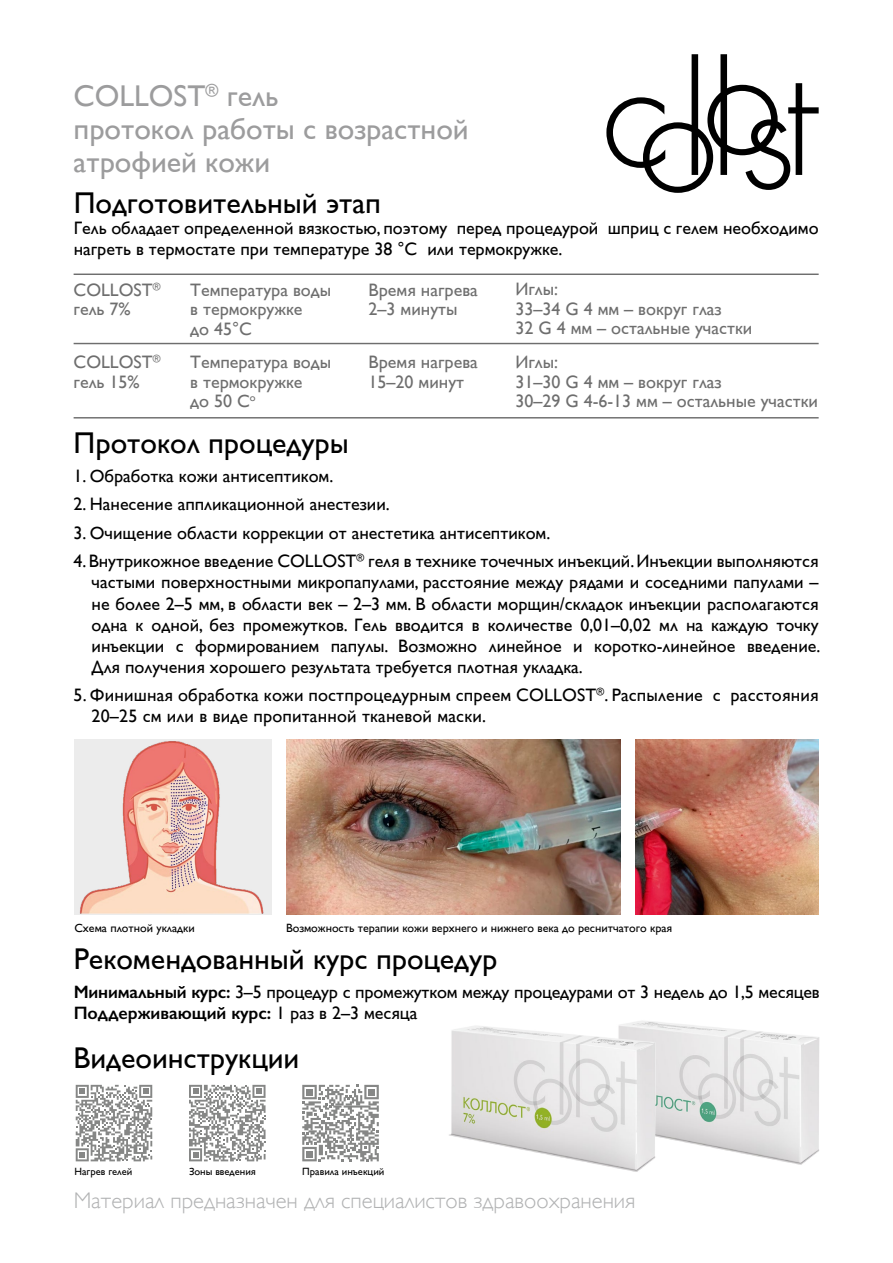
<style>
.page{position:relative;width:893px;height:1263px;background:#fff}
.page>*{position:absolute;margin:0;border:0;box-sizing:border-box;transform-origin:0 0}
.t1{font:30px "Gill Sans";color:#000}
.t2{font:30px/33px "Gill Sans";color:#9c9c9d}
.t3{font:300 22.65px "Gill Sans";color:#b1b2b3}
.t4{font:18px/21px "Gill Sans";color:#000}
.t5{font:18px/19.5px "Gill Sans";color:#6e6e6e}
.t6{font:12px "Gill Sans";color:#000}
.t7{font:10.5px "Gill Sans";color:#000}
.s1{font-weight:600}
</style>
<div class="page">
<svg style="left:606px;top:54px;width:213px;height:139px"></svg>
<img style="left:74px;top:739px;width:197px;height:175px">
<img style="left:286px;top:739px;width:334px;height:175px">
<img style="left:635px;top:739px;width:184px;height:175px">
<hr style="left:74px;top:343px;width:745px;height:1px;background:#6e6e6e">
<hr style="left:74px;top:417px;width:745px;height:1px;background:#6e6e6e">
<hr style="left:74px;top:274px;width:745px;height:1px;background:#6e6e6e">
<img style="left:666px;top:1023px;width:154px;height:142px">
<img style="left:449px;top:1021px;width:217px;height:151px">
<svg style="left:76px;top:1085px;width:76px;height:76px"></svg>
<svg style="left:189px;top:1085px;width:77px;height:76px"></svg>
<svg style="left:302px;top:1085px;width:77px;height:76px"></svg>
<div style="left:306px;top:1089px;width:7px;height:6px;background:#868786"></div>
<div style="left:368px;top:1089px;width:7px;height:6px;background:#868786"></div>
<div style="left:306px;top:1151px;width:7px;height:6px;background:#868786"></div>
<h1 class="t2" style="left:74px;top:79px;width:397px">COLLOST<sup>®</sup> гель<br>протокол работы с возрастной атрофией кожи</h1>
<h1 class="t1" style="left:74px;top:186px;width:309px">Подготовительный этап</h1>
<p class="t4" style="left:74px;top:218px;width:746px">Гель обладает определенной вязкостью, поэтому перед процедурой шприц с гелем необходимо нагреть в термостате при температуре 38 °C или термокружке.</p>
<p class="t5" style="left:74px;top:279px;width:88px">COLLOST<sup>® </sup>гель 7%</p>
<p class="t5" style="left:74px;top:352px;width:88px">COLLOST<sup>® </sup>гель 15%</p>
<p class="t5" style="left:190px;top:279px;width:142px">Температура воды в термокружке<br>до 45°C</p>
<p class="t5" style="left:190px;top:352px;width:142px">Температура воды в термокружке<br>до 50 С<sup>о</sup></p>
<p class="t5" style="left:369px;top:279px;width:111px">Время нагрева<br>2–3 минуты</p>
<p class="t5" style="left:369px;top:352px;width:111px">Время нагрева<br>15–20 минут</p>
<p class="t5" style="left:515px;top:279px;width:238px">Иглы:<br>33–34 G 4 мм – вокруг глаз<br>32 G 4 мм – остальные участки</p>
<p class="t5" style="left:515px;top:352px;width:304px">Иглы:<br>31–30 G 4 мм – вокруг глаз<br>30–29 G 4-6-13 мм – остальные участки</p>
<h1 class="t1" style="left:74px;top:426px;width:277px">Протокол процедуры</h1>
<p class="t4" style="left:74px;top:465px;width:261px">1. Обработка кожи антисептиком.</p>
<p class="t4" style="left:74px;top:494px;width:318px">2. Нанесение аппликационной анестезии.</p>
<p class="t4" style="left:74px;top:522px;width:478px">3. Очищение области коррекции от анестетика антисептиком.</p>
<p class="t4" style="left:92px;top:551px;width:730px;text-align:justify;text-indent:-18px">4. Внутрикожное введение COLLOST<sup>®</sup> геля в технике точечных инъекций. Инъекции выполняются частыми поверхностными микропапулами, расстояние между рядами и соседними папулами – не более 2–5 мм, в области век – 2–3 мм. В области морщин/складок инъекции располагаются одна к одной, без промежутков. Гель вводится в количестве 0,01–0,02 мл на каждую точку инъекции с формированием папулы. Возможно линейное и коротко-линейное введение.<br>Для получения хорошего результата требуется плотная укладка.</p>
<p class="t4" style="left:92px;top:684px;width:729px;text-indent:-18px">5. Финишная обработка кожи постпроцедурным спреем COLLOST<sup>®</sup>. Распыление с расстояния<br>20–25 см или в виде пропитанной тканевой маски.</p>
<p class="t6" style="left:74px;top:921px;width:122px">Схема плотной укладки</p>
<p class="t6" style="left:286px;top:921px;width:388px">Возможность терапии кожи верхнего и нижнего века до реснитчатого края</p>
<h1 class="t1" style="left:74px;top:941px;width:425px">Рекомендованный курс процедур</h1>
<p class="t4" style="left:74px;top:981px;width:748px"><span class="s1">Минимальный курс:</span> 3–5 процедур с промежутком между процедурами от 3 недель до 1,5 месяцев<br><span class="s1">Поддерживающий курс:</span> 1 раз в 2–3 месяца</p>
<h1 class="t1" style="left:74px;top:1040px;width:227px">Видеоинструкции</h1>
<p class="t7" style="left:74px;top:1165px;width:59px">Нагрев гелей</p>
<p class="t7" style="left:189px;top:1165px;width:68px">Зоны введения</p>
<p class="t7" style="left:302px;top:1165px;width:84px">Правила инъекций</p>
<p class="t3" style="left:74px;top:1183px;width:563px">Материал предназначен для специалистов здравоохранения</p>
</div>
